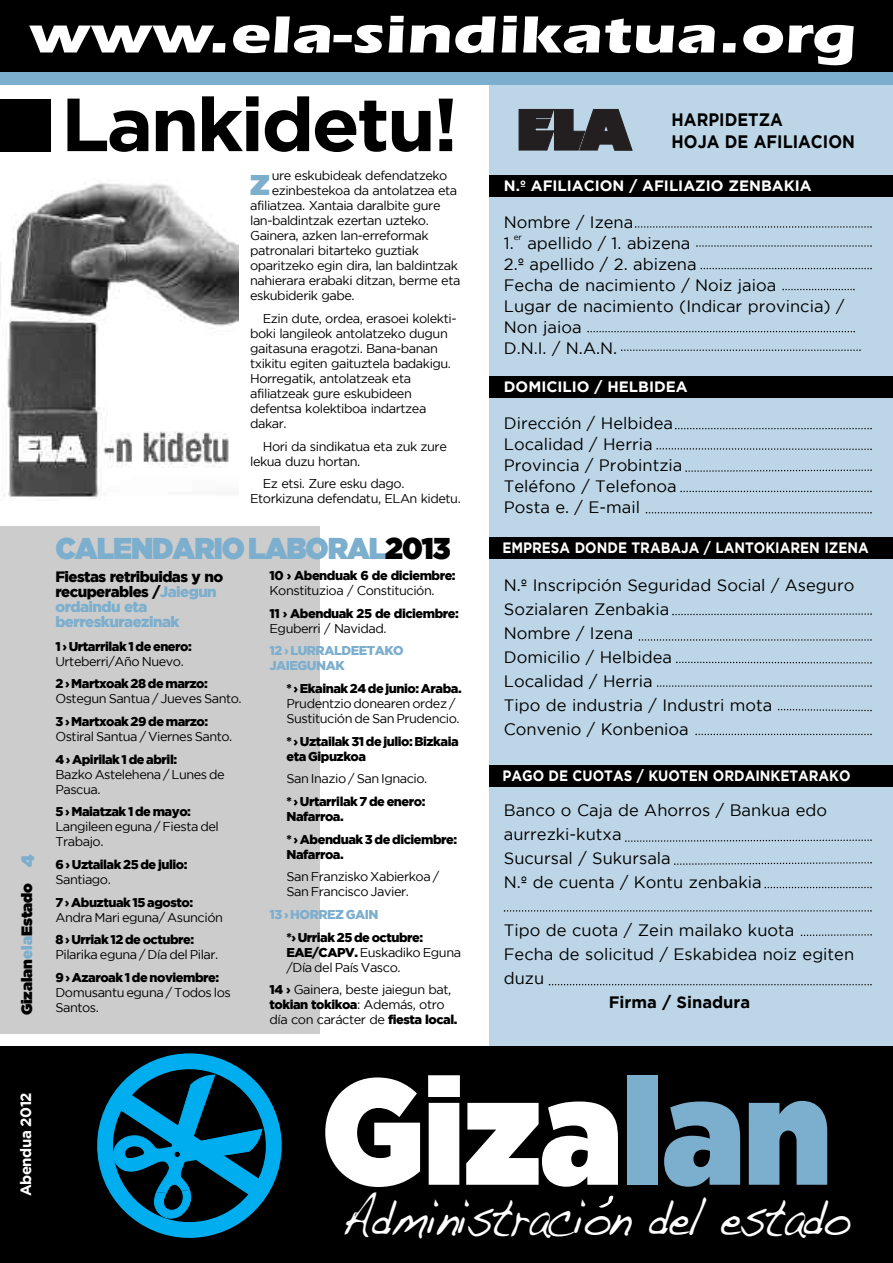
<style>
.page{position:relative;width:893px;height:1263px;background:#fff}
.page>*{position:absolute;margin:0;border:0;box-sizing:border-box;transform-origin:0 0}
.t1{font:150px "Gotham Ultra";color:#fff;scale:.9 1}
.t2{font:700 75px "Gotham";color:#000;scale:1.05 1}
.t3{font:54px "Handwriting Dakota";letter-spacing:-.035em;color:#fff;scale:.8 1}
.t4{font:700 54px "Itc Eras";color:#fff;scale:1.25 1}
.t5{font:30px "Gotham Ultra";letter-spacing:-.035em;color:#7caece;scale:.95 1}
.t6{font:28.5px "Gotham Ultra";color:#7caece}
.t7{font:700 18px/21.6px "Gotham";color:#000;scale:.9 1}
.t8{font:16.5px/24px "Gotham";color:#000}
.t9{font:700 16.5px "Gotham";color:#000}
.t10{font:700 15px "Gotham";color:#fff;scale:.9 1}
.t11{font:900 15px/15px "Gotham";letter-spacing:-.035em;color:#000}
.t12{font:700 15px "Gotham";color:#fff}
.t13{font:15px "Gotham Ultra";color:#000}
.t14{font:12.75px/15px "Gotham";letter-spacing:-.035em;color:#000}
.t15{font:900 12.75px/15px "Gotham";letter-spacing:-.035em;color:#000}
.t16{font:900 12.75px/15px "Gotham";letter-spacing:-.035em;color:#7caece}
.t17{font:8.25px "Gotham";color:#000}
.s1{color:#7caece}
.s2{font-size:18px;color:#7caece}
.s3{color:#000}
.s4{font-weight:900}
</style>
<div class="page">
<div style="left:0;top:526px;width:320px;height:508px;background:#ccc"></div>
<div style="left:489px;top:81px;width:404px;height:965px;background:#bdd6e7"></div>
<div style="left:0;top:1046px;width:893px;height:217px;background:#000"></div>
<div style="left:0;top:0;width:893px;height:72px;background:#000"></div>
<svg style="left:519px;top:109px;width:113px;height:41px"></svg>
<div style="left:489px;top:175px;width:404px;height:21px;background:#000"></div>
<div style="left:489px;top:376px;width:404px;height:22px;background:#000"></div>
<div style="left:489px;top:537px;width:404px;height:22px;background:#000"></div>
<div style="left:489px;top:765px;width:404px;height:22px;background:#000"></div>
<svg style="left:635px;top:226px;width:237px;height:2px"></svg>
<svg style="left:696px;top:245px;width:176px;height:2px"></svg>
<svg style="left:700px;top:268px;width:172px;height:1px"></svg>
<svg style="left:782px;top:289px;width:73px;height:1px"></svg>
<svg style="left:587px;top:331px;width:268px;height:1px"></svg>
<svg style="left:621px;top:349px;width:240px;height:2px"></svg>
<svg style="left:675px;top:428px;width:197px;height:1px"></svg>
<svg style="left:656px;top:448px;width:216px;height:2px"></svg>
<svg style="left:680px;top:491px;width:192px;height:1px"></svg>
<svg style="left:646px;top:512px;width:226px;height:1px"></svg>
<svg style="left:672px;top:613px;width:200px;height:3px"></svg>
<svg style="left:639px;top:639px;width:233px;height:2px"></svg>
<svg style="left:676px;top:661px;width:196px;height:3px"></svg>
<svg style="left:657px;top:685px;width:215px;height:2px"></svg>
<svg style="left:685px;top:469px;width:187px;height:3px"></svg>
<svg style="left:777px;top:708px;width:95px;height:4px"></svg>
<svg style="left:695px;top:734px;width:177px;height:1px"></svg>
<svg style="left:625px;top:839px;width:247px;height:3px"></svg>
<svg style="left:674px;top:862px;width:198px;height:3px"></svg>
<svg style="left:549px;top:984px;width:323px;height:1px"></svg>
<svg style="left:801px;top:934px;width:71px;height:2px"></svg>
<svg style="left:765px;top:887px;width:107px;height:1px"></svg>
<svg style="left:504px;top:910px;width:368px;height:2px"></svg>
<svg style="left:132px;top:1053px;width:115px;height:185px"></svg>
<svg style="left:97px;top:1072px;width:185px;height:146px"></svg>
<img style="left:0;top:183px;width:238px;height:316px">
<div style="left:0;top:99px;width:51px;height:53px;background:#000"></div>
<div style="left:0;top:72px;width:893px;height:13px;background:#7caece"></div>
<h3 class="t4" style="left:28px;top:15px;width:664px">www.ela-sindikatua.org</h3>
<p class="t13" style="left:21px;top:1015px;width:163px;rotate:-90deg">Gizalan<span class="s1">ela</span>Estado <span class="s2">4</span></p>
<p class="t12" style="left:20px;top:1196px;width:105px;rotate:-90deg">ABENDUA 2012</p>
<h2 class="t2" style="left:61px;top:96px;width:380px">LANKIDETU!</h2>
<h3 class="t6" style="left:250px;top:174px;width:21px">Z</h3>
<p class="t14" style="left:272px;top:169px;width:177px">ure eskubideak defendatzeko</p>
<p class="t14" style="left:272px;top:184px;width:187px">ezinbestekoa da antolatzea eta</p>
<p class="t14" style="left:250px;top:199px;width:192px">afiliatzea. Xantaia daralbite gure</p>
<p class="t14" style="left:250px;top:214px;width:180px">lan-baldintzak ezertan uzteko.</p>
<p class="t14" style="left:250px;top:229px;width:180px">Gainera, azken lan-erreformak</p>
<p class="t14" style="left:250px;top:244px;width:170px">patronalari bitarteko guztiak</p>
<p class="t14" style="left:250px;top:259px;width:209px">oparitzeko egin dira, lan baldintzak</p>
<p class="t14" style="left:250px;top:274px;width:212px">nahierara erabaki ditzan, berme eta</p>
<p class="t14" style="left:250px;top:289px;width:106px">eskubiderik gabe.</p>
<p class="t14" style="left:250px;top:312px;width:208px;text-indent:13px">Ezin dute, ordea, erasoei kolekti&shy;boki langileok antolatzeko dugun gaitasuna eragotzi. Bana-banan txikitu egiten gaituztela badakigu.<br>Horregatik, antolatzeak eta afiliatzeak gure eskubideen defentsa kolektiboa indartzea dakar.</p>
<p class="t14" style="left:250px;top:439px;width:198px;text-indent:13px">Hori da sindikatua eta zuk zure lekua duzu hortan.</p>
<p class="t14" style="left:250px;top:477px;width:212px;text-indent:13px">Ez etsi. Zure esku dago.<br>Etorkizuna defendatu, ELAn kidetu.</p>
<h3 class="t5" style="left:55px;top:537px;width:417px">CALENDARIOLABORAL<span class="s3">2013</span></h3>
<p class="t11" style="left:55px;top:570px;width:169px">Fiestas retribuidas y no recuperables /<span class="s1">Jaiegun ordaindu eta berreskuraezinak</span></p>
<p class="t15" style="left:55px;top:639px;width:138px">1 › Urtarrilak 1 de enero:</p>
<p class="t14" style="left:55px;top:654px;width:130px">Urteberri/Año Nuevo.</p>
<p class="t15" style="left:55px;top:677px;width:154px">2 › Martxoak 28 de marzo:</p>
<p class="t14" style="left:55px;top:692px;width:188px">Ostegun Santua / Jueves Santo.</p>
<p class="t15" style="left:55px;top:715px;width:154px">3 › Martxoak 29 de marzo:</p>
<p class="t14" style="left:55px;top:730px;width:178px">Ostiral Santua / Viernes Santo.</p>
<p class="t15" style="left:55px;top:752px;width:123px">4 › Apirilak 1 de abril:</p>
<p class="t14" style="left:55px;top:767px;width:171px">Bazko Astelehena / Lunes de<br>Pascua.</p>
<p class="t15" style="left:55px;top:805px;width:137px">5 › Maiatzak 1 de mayo:</p>
<p class="t14" style="left:55px;top:820px;width:165px">Langileen eguna / Fiesta del<br>Trabajo.</p>
<p class="t15" style="left:55px;top:858px;width:134px">6 › Uztailak 25 de julio:</p>
<p class="t14" style="left:55px;top:873px;width:57px">Santiago.</p>
<p class="t15" style="left:55px;top:895px;width:139px">7 › Abuztuak 15 agosto:</p>
<p class="t14" style="left:55px;top:910px;width:169px">Andra Mari eguna/ Asunción</p>
<p class="t15" style="left:55px;top:933px;width:140px">8 › Urriak 12 de octubre:</p>
<p class="t14" style="left:55px;top:948px;width:164px">Pilarika eguna / Día del Pilar.</p>
<p class="t15" style="left:55px;top:971px;width:165px">9 › Azaroak 1 de noviembre:</p>
<p class="t14" style="left:55px;top:986px;width:177px">Domusantu eguna / Todos los<br>Santos.</p>
<p class="t15" style="left:270px;top:569px;width:188px">10 › Abenduak 6 de diciembre:</p>
<p class="t14" style="left:270px;top:584px;width:166px">Konstituzioa / Constitución.</p>
<p class="t15" style="left:270px;top:606px;width:191px">11 › Abenduak 25 de diciembre:</p>
<p class="t14" style="left:270px;top:621px;width:118px">Eguberri / Navidad.</p>
<p class="t16" style="left:269px;top:644px;width:136px">12 › LURRALDEETAKO<br>JAIEGUNAK</p>
<p class="t15" style="left:286px;top:682px;width:177px">* › Ekainak 24 de junio: Araba.</p>
<p class="t14" style="left:286px;top:697px;width:175px">Prudentzio donearen ordez /<br>Sustitución de San Prudencio.</p>
<p class="t15" style="left:286px;top:734px;width:174px">* › Uztailak 31 de julio: Bizkaia eta Gipuzkoa</p>
<p class="t14" style="left:286px;top:772px;width:142px">San Inazio / San Ignacio.</p>
<p class="t15" style="left:286px;top:795px;width:140px">* › Urtarrilak 7 de enero:<br>Nafarroa.</p>
<p class="t15" style="left:286px;top:832px;width:172px">* › Abenduak 3 de diciembre:<br>Nafarroa.</p>
<p class="t14" style="left:286px;top:870px;width:154px">San Franzisko Xabierkoa /<br>San Francisco Javier.</p>
<p class="t16" style="left:269px;top:908px;width:110px">13 › HORREz GAIN</p>
<p class="t14" style="left:286px;top:930px;width:176px"><span class="s4">*› Urriak 25 de octubre:<br>EAE/CAPV.</span> Euskadiko Eguna /Día del País Vasco.</p>
<p class="t14" style="left:270px;top:983px;width:189px"><span class="s4">14 ›</span> Gainera, beste jaiegun bat, <span class="s4">tokian tokikoa</span>: Además, otro día con carácter de <span class="s4">fiesta local.</span></p>
<h3 class="t7" style="left:672px;top:111px;width:205px">HARPIDETZA<br>HOJA DE AFILIACION</h3>
<p class="t12" style="left:504px;top:180px;width:309px">N.º AFILIACION / AFILIAZIO ZENBAKIA</p>
<p class="t8" style="left:504px;top:212px;width:131px;line-height:21px">Nombre / Izena<br>1.</p>
<p class="t8" style="left:504px;top:233px;width:342px;line-height:21px;text-indent:24px">apellido / 1. abizena<br>2.º apellido / 2. abizena<br>Fecha de nacimiento / Noiz jaioa<br>Lugar de nacimiento (Indicar provincia) /<br>Non jaioa<br>D.N.I. / N.A.N.</p>
<p class="t17" style="left:514px;top:234px;width:10px">er</p>
<p class="t12" style="left:504px;top:381px;width:185px">DOMICILIO / HELBIDEA</p>
<p class="t8" style="left:504px;top:414px;width:180px;line-height:21px">Dirección / Helbidea<br>Localidad / Herria<br>Provincia / Probintzia<br>Teléfono / Telefonoa<br>Posta e. / E-mail</p>
<p class="t10" style="left:502px;top:542px;width:409px">EMPRESA DONDE TRABAJA / LANTOKIAREN IZENA</p>
<p class="t8" style="left:504px;top:574px;width:352px">N.º Inscripción Seguridad Social / Aseguro<br>Sozialaren Zenbakia<br>Nombre / Izena<br>Domicilio / Helbidea<br>Localidad / Herria<br>Tipo de industria / Industri mota<br>Convenio / Konbenioa</p>
<p class="t10" style="left:502px;top:770px;width:388px">PAGO DE CUOTAS / KUOTEN ORDAINKETARAKO</p>
<p class="t8" style="left:504px;top:800px;width:325px">Banco o Caja de Ahorros / Bankua edo aurrezki-kutxa<br>Sucursal / Sukursala<br>N.º de cuenta / Kontu zenbakia</p>
<p class="t8" style="left:504px;top:920px;width:352px">Tipo de cuota / Zein mailako kuota<br>Fecha de solicitud / Eskabidea noiz egiten duzu</p>
<p class="t9" style="left:609px;top:996px;width:143px">FIRMA / SINADURA</p>
<h1 class="t1" style="left:322px;top:1075px;width:567px">Giza<span class="s1">lan</span></h1>
<h3 class="t3" style="left:342px;top:1178px;width:638px">Administracion del estado</h3>
</div>
